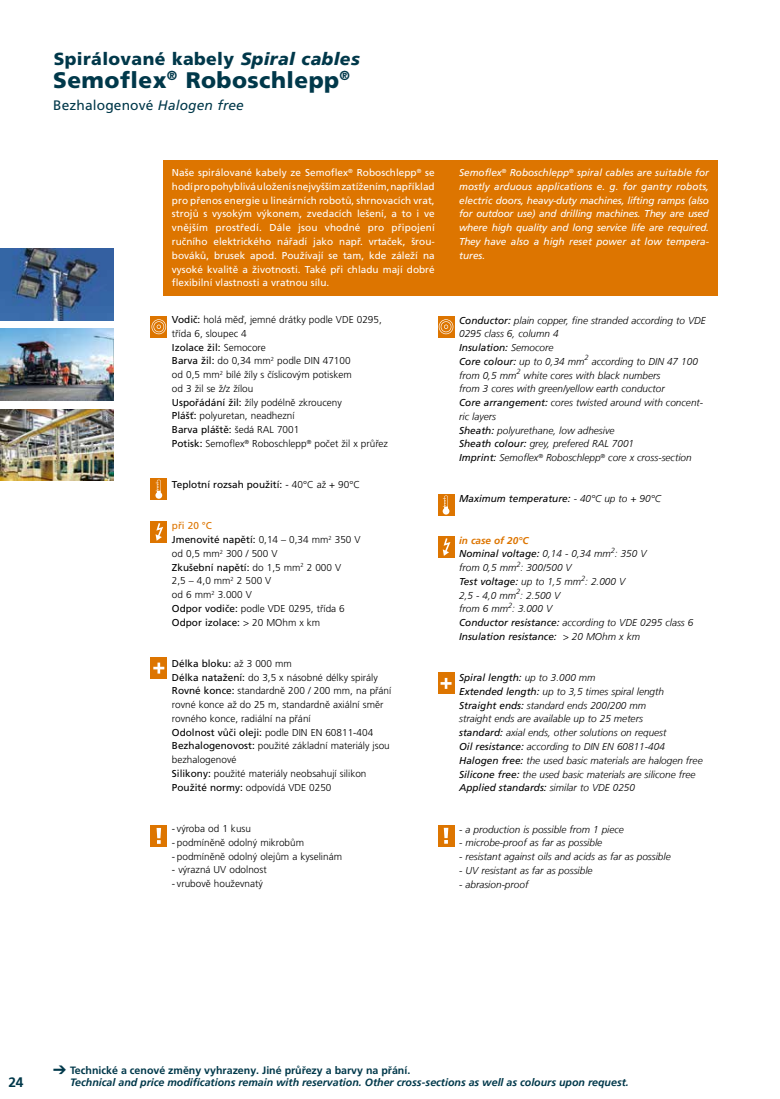
<style>
.page{position:relative;width:780px;height:1099px;background:#fff}
.page>*{position:absolute;margin:0;border:0;box-sizing:border-box;transform-origin:0 0}
.t1{font:900 22.5px "Frutiger LT Pro";letter-spacing:.02em;color:#00384a}
.t2{font:900 17.5px "Frutiger LT Pro";letter-spacing:.02em;color:#00384a}
.t3{font:13.75px "Frutiger LT Pro";letter-spacing:.01em;color:#00384a}
.t4{font:700 13.75px "Frutiger LT";color:#00384a}
.t5{font:italic 700 10.62px "Frutiger LT";color:#00384a}
.t6{font:700 10.62px "Frutiger LT Pro";color:#00384a}
.t7{font:italic 300 10px/13.8px "Frutiger LT";color:#000}
.t8{font:300 10px/13.8px "Frutiger LT Pro";color:#000}
.t9{font:10px/13.8px "Frutiger LT Pro";color:#fff;text-align:justify}
.t10{font:italic 10px/13.8px "Frutiger LT Com";color:#fff;text-align:justify}
.t11{font:italic 10px "Frutiger LT Com";color:#000}
.t12{font:10px "Frutiger LT Pro";color:#000}
.s1{font-family:"Frutiger";font-style:italic}
.s2{font-family:"Frutiger LT Com";font-style:italic}
.s3{font-weight:400}
.s4{font-weight:300}
.s5{font-weight:400;color:#dd7500}
.s6{font-family:"Frutiger LT Com";font-weight:400}
.s7{font-family:"Frutiger LT";font-weight:300}
.s8{font-weight:700;color:#dd7500}
</style>
<div class="page">
<div style="left:163px;top:161px;width:554px;height:135px;background:#dd7500"></div>
<div style="left:151px;top:316px;width:16px;height:21px;background:#dd7500"></div>
<svg style="left:151px;top:319px;width:15px;height:15px"></svg>
<div style="left:438px;top:316px;width:16px;height:21px;background:#dd7500"></div>
<svg style="left:439px;top:319px;width:14px;height:15px"></svg>
<div style="left:151px;top:478px;width:16px;height:22px;background:#dd7500"></div>
<svg style="left:155px;top:479px;width:7px;height:19px"></svg>
<div style="left:438px;top:494px;width:16px;height:22px;background:#dd7500"></div>
<svg style="left:442px;top:495px;width:7px;height:19px"></svg>
<div style="left:151px;top:521px;width:16px;height:21px;background:#dd7500"></div>
<svg style="left:155px;top:523px;width:8px;height:17px"></svg>
<div style="left:438px;top:536px;width:16px;height:22px;background:#dd7500"></div>
<svg style="left:443px;top:538px;width:7px;height:18px"></svg>
<div style="left:151px;top:657px;width:16px;height:22px;background:#dd7500"></div>
<svg style="left:153px;top:662px;width:11px;height:11px"></svg>
<div style="left:438px;top:672px;width:16px;height:22px;background:#dd7500"></div>
<svg style="left:440px;top:678px;width:11px;height:11px"></svg>
<div style="left:438px;top:825px;width:16px;height:21px;background:#dd7500"></div>
<svg style="left:444px;top:827px;width:4px;height:16px"></svg>
<div style="left:151px;top:825px;width:16px;height:21px;background:#dd7500"></div>
<svg style="left:156px;top:828px;width:5px;height:15px"></svg>
<img style="left:0;top:329px;width:114px;height:71px">
<img style="left:0;top:409px;width:114px;height:71px">
<img style="left:0;top:249px;width:114px;height:71px">
<h2 class="t2" style="left:54px;top:48px;width:307px">Spirálované kabely <span class="s1">Spiral cables</span></h2>
<h1 class="t1" style="left:53px;top:66px;width:298px">Semoflex<sup>®</sup> Roboschlepp<sup>®</sup></h1>
<h3 class="t3" style="left:53px;top:97px;width:192px">Bezhalogenové <span class="s2">Halogen free</span></h3>
<p class="t9" style="left:172px;top:166px;width:264px">Naše spirálované kabely ze Semoflex<sup>®</sup> Roboschlepp<sup>®</sup> se hodí pro pohyblivá uložení s nejvyšším zatížením, například pro přenos energie u lineárních robotů, shrnovacích vrat, strojů s vysokým výkonem, zvedacích lešení, a to i ve vnějším prostředí. Dále jsou vhodné pro připojení ručního elektrického nářadí jako např. vrtaček, šrou&shy;bováků, brusek apod. Používají se tam, kde záleží na vysoké kvalitě a životnosti. Také při chladu mají dobré flexibilní vlastnosti a vratnou sílu.</p>
<p class="t8" style="left:172px;top:313px;width:217px"><span class="s3">Vodič:</span> holá měď, jemné drátky podle VDE 0295, třída 6, sloupec 4<br><span class="s3">Izolace žil:</span> Semocore<br><span class="s3">Barva žil:</span> do 0,34 mm<sup>2</sup> podle DIN 47100<br>od 0,5 mm<sup>2</sup> bílé žíly s číslicovým potiskem<br>od 3 žil se ž/z žílou<br><span class="s3">Uspořádání žil:</span> žíly podélně zkrouceny<br><span class="s3">Plášť:</span> polyuretan, neadhezní<br><span class="s3">Barva pláště:</span> šedá RAL 7001<br><span class="s3">Potisk:</span> Semoflex<sup>®</sup> Roboschlepp<sup>®</sup> počet žil x průřez</p>
<p class="t12" style="left:172px;top:479px;width:190px">Teplotní rozsah použití: <span class="s4">- 40°C až + 90°C</span></p>
<p class="t8" style="left:172px;top:519px;width:190px"><span class="s5">při 20 °C<br></span><span class="s3">Jmenovité napětí:</span> 0,14 – 0,34 mm<sup>2</sup> 350 V od 0,5 mm<sup>2</sup> 300 / 500 V<br><span class="s3">Zkušební napětí:</span> do 1,5 mm<sup>2</sup> 2 000 V<br>2,5 – 4,0 mm<sup>2</sup> 2 500 V<br>od 6 mm<sup>2</sup> 3.000 V<br><span class="s3">Odpor vodiče:</span> podle VDE 0295, třída 6<br><span class="s3">Odpor izolace:</span> &gt; 20 MOhm x km</p>
<p class="t8" style="left:172px;top:656px;width:221px"><span class="s3">Délka bloku:</span> až 3 000 mm<br><span class="s3">Délka natažení:</span> do 3,5 x násobné délky spirály <span class="s3">Rovné konce:</span> standardně 200 / 200 mm, na přání rovné konce až do 25 m, standardně axiální směr rovného konce, radiální na přání<br><span class="s3">Odolnost vůči oleji:</span> podle DIN EN 60811-404<br><span class="s3">Bezhalogenovost:</span> použité základní materiály jsou bezhalogenové<br><span class="s3">Silikony:</span> použité materiály neobsahují silikon <span class="s3">Použité normy:</span> odpovídá VDE 0250</p>
<p class="t8" style="left:172px;top:821px;width:81px">- výroba od 1 kusu</p>
<p class="t8" style="left:172px;top:835px;width:134px">- podmíněně odolný mikrobům</p>
<p class="t8" style="left:172px;top:849px;width:172px">- podmíněně odolný olejům a kyselinám</p>
<p class="t8" style="left:172px;top:863px;width:96px">- výrazná UV odolnost</p>
<p class="t8" style="left:172px;top:876px;width:92px">- vrubově houževnatý</p>
<p class="t10" style="left:459px;top:166px;width:251px">Semoflex<sup>®</sup> Roboschlepp<sup>®</sup> spiral cables are suitable for mostly arduous applications e. g. for gantry robots, electric doors, heavy-duty machines, lifting ramps (also for outdoor use) and drilling machines. They are used where high quality and long service life are required.<br>They have also a high reset power at low tempera&shy;tures.</p>
<p class="t7" style="left:459px;top:313px;width:248px"><span class="s6">Conductor:</span> plain copper, fine stranded according to VDE<br>0295 class 6, column 4</p>
<p class="t11" style="left:459px;top:342px;width:96px">Insulation: <span class="s7">Semocore</span></p>
<p class="t7" style="left:459px;top:354px;width:245px"><span class="s6">Core colour:</span> up to 0,34 mm<sup>2</sup> according to DIN 47 100 from 0,5 mm<sup>2</sup> white cores with black numbers<br>from 3 cores with green/yellow earth conductor<br><span class="s6">Core arrangement:</span> cores twisted around with concent&shy;ric layers<br><span class="s6">Sheath:</span> polyurethane, low adhesive<br><span class="s6">Sheath colour:</span> grey, prefered RAL 7001<br><span class="s6">Imprint:</span> Semoflex<sup>®</sup> Roboschlepp<sup>®</sup> core x cross-section</p>
<p class="t11" style="left:459px;top:493px;width:203px">Maximum temperature: <span class="s7">- 40°C up to + 90°C</span></p>
<p class="t7" style="left:459px;top:533px;width:236px"><span class="s8">in case of 20°C<br></span><span class="s6">Nominal voltage:</span> 0,14 - 0,34 mm<sup>2</sup>: 350 V<br>from 0,5 mm<sup>2</sup>: 300/500 V<br><span class="s6">Test voltage:</span> up to 1,5 mm<sup>2</sup>: 2.000 V<br>2,5 - 4,0 mm<sup>2</sup>: 2.500 V<br>from 6 mm<sup>2</sup>: 3.000 V<br><span class="s6">Conductor resistance:</span> according to VDE 0295 class 6</p>
<p class="t11" style="left:459px;top:630px;width:182px">Insulation resistance: <span class="s7">&gt; 20 MOhm x km</span></p>
<p class="t11" style="left:459px;top:672px;width:138px">Spiral length: <span class="s7">up to 3.000 mm</span></p>
<p class="t7" style="left:459px;top:684px;width:245px"><span class="s6">Extended length:</span> up to 3,5 times spiral length <span class="s6">Straight ends:</span> standard ends 200/200 mm<br>straight ends are available up to 25 meters<br><span class="s6">standard:</span> axial ends, other solutions on request<br><span class="s6">Oil resistance:</span> according to DIN EN 60811-404<br><span class="s6">Halogen free:</span> the used basic materials are halogen free <span class="s6">Silicone free:</span> the used basic materials are silicone free</p>
<p class="t11" style="left:459px;top:782px;width:177px">Applied standards: <span class="s7">similar to VDE 0250</span></p>
<p class="t7" style="left:459px;top:822px;width:166px">- a production is possible from 1 piece</p>
<p class="t7" style="left:459px;top:836px;width:145px">- microbe-proof as far as possible</p>
<p class="t7" style="left:459px;top:849px;width:213px">- resistant against oils and acids as far as possible</p>
<p class="t7" style="left:459px;top:863px;width:135px">- UV resistant as far as possible</p>
<p class="t7" style="left:459px;top:877px;width:71px">- abrasion-proof</p>
<h3 class="t4" style="left:8px;top:1073px;width:17px">24</h3>
<p class="t6" style="left:53px;top:1063px;width:358px">➔ Technické a cenové změny vyhrazeny. Jiné průřezy a barvy na přání.</p>
<p class="t5" style="left:70px;top:1076px;width:560px">Technical and price modifications remain with reservation. Other cross-sections as well as colours upon request.</p>
</div>
